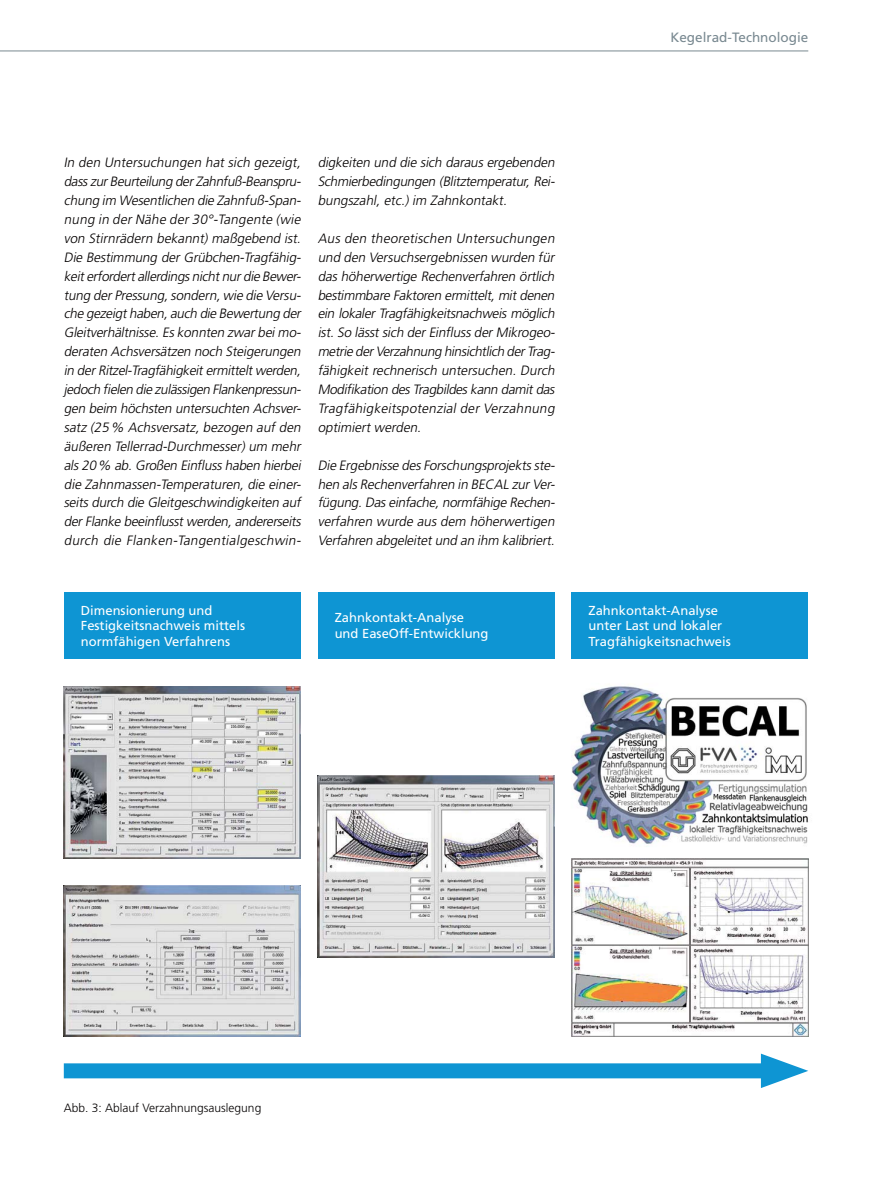
<style>
.page{position:relative;width:893px;height:1191px;background:#fff}
.page>*{position:absolute;margin:0;border:0;box-sizing:border-box;transform-origin:0 0}
.t1{font:italic 300 13.5px/18.9px "Frutiger LT Std";color:#040000;text-align:justify}
.t2{font:13.5px "Frutiger LT Std";color:#798991}
.t3{font:13.05px/15.6px "Frutiger LT Std";color:#fff}
.t4{font:300 12px "Frutiger LT Std";color:#040000}
</style>
<div class="page">
<img style="left:552px;top:686px;width:257px;height:197px">
<div style="left:64px;top:1063px;width:716px;height:15px;background:#0e95d3"></div>
<svg style="left:760px;top:1054px;width:48px;height:34px"></svg>
<hr style="left:0;top:51px;width:808px;height:1px;background:#798991">
<div style="left:64px;top:592px;width:236px;height:67px;background:#0e95d3"></div>
<div style="left:317px;top:592px;width:237px;height:67px;background:#0e95d3"></div>
<div style="left:571px;top:592px;width:237px;height:67px;background:#0e95d3"></div>
<img style="left:64px;top:686px;width:236px;height:172px">
<img style="left:64px;top:885px;width:236px;height:152px">
<img style="left:317px;top:776px;width:237px;height:181px">
<img style="left:571px;top:859px;width:237px;height:178px">
<p class="t1" style="left:64px;top:154px;width:241px">In den Untersuchungen hat sich gezeigt, dass zurBeurteilung derZahnfuß-Beanspru&shy;chung im Wesentlichen die Zahnfuß-Span&shy;nung in der Nähe der 30°-Tangente (wie von Stirnrädern bekannt) maßgebend ist.<br>Die Bestimmung der Grübchen-Tragfähig&shy;keiterfordertallerdings nichtnurdie Bewer&shy;tung derPressung,sondern,wie die Versu&shy;che gezeigthaben,auch die Bewertung der Gleitverhältnisse.Es konnten zwarbeimo&shy;deraten Achsversätzen noch Steigerungen in derRitzel-Tragfähigkeitermitteltwerden, jedoch fielen die zulässigen Flankenpressun&shy;gen beim höchsten untersuchten Achsver&shy;satz (25 % Achsversatz, bezogen auf den äußeren Tellerrad-Durchmesser) um mehr als 20 % ab. Großen Einfluss haben hierbei die Zahnmassen-Temperaturen, die einer&shy;seits durch die Gleitgeschwindigkeiten auf der Flanke beeinflusst werden, andererseits durch die Flanken-Tangentialgeschwin-</p>
<p class="t1" style="left:318px;top:154px;width:240px">digkeiten und die sich daraus ergebenden Schmierbedingungen (Blitztemperatur, Rei&shy;bungszahl, etc.) im Zahnkontakt.</p>
<p class="t1" style="left:318px;top:229px;width:240px">Aus den theoretischen Untersuchungen und den Versuchsergebnissen wurden für das höherwertige Rechenverfahren örtlich bestimmbare Faktoren ermittelt, mit denen ein lokaler Tragfähigkeitsnachweis möglich ist. So lässt sich der Einfluss der Mikrogeo&shy;metrie derVerzahnung hinsichtlich derTrag&shy;fähigkeit rechnerisch untersuchen. Durch Modifikation des Tragbildes kann damit das Tragfähigkeitspotenzial der Verzahnung optimiert werden.</p>
<p class="t1" style="left:318px;top:456px;width:240px">Die Ergebnisse des Forschungsprojekts ste&shy;hen als Rechenverfahren in BECAL zurVer&shy;fügung. Das einfache, normfähige Rechen&shy;verfahren wurde aus dem höherwertigen Verfahren abgeleitet und an ihm kalibriert.</p>
<p class="t2" style="left:670px;top:32px;width:139px">Kegelrad-Technologie</p>
<p class="t3" style="left:81px;top:603px;width:166px">Dimensionierung und<br>Festigkeitsnachweis mittels normfähigen Verfahrens</p>
<p class="t3" style="left:334px;top:611px;width:155px">Zahnkontakt-Analyse und EaseOff-Entwicklung</p>
<p class="t3" style="left:588px;top:603px;width:144px">Zahnkontakt-Analyse unter Last und lokaler<br>Tragfähigkeitsnachweis</p>
<p class="t4" style="left:64px;top:1103px;width:199px">Abb. 3: Ablauf Verzahnungsauslegung</p>
</div>
